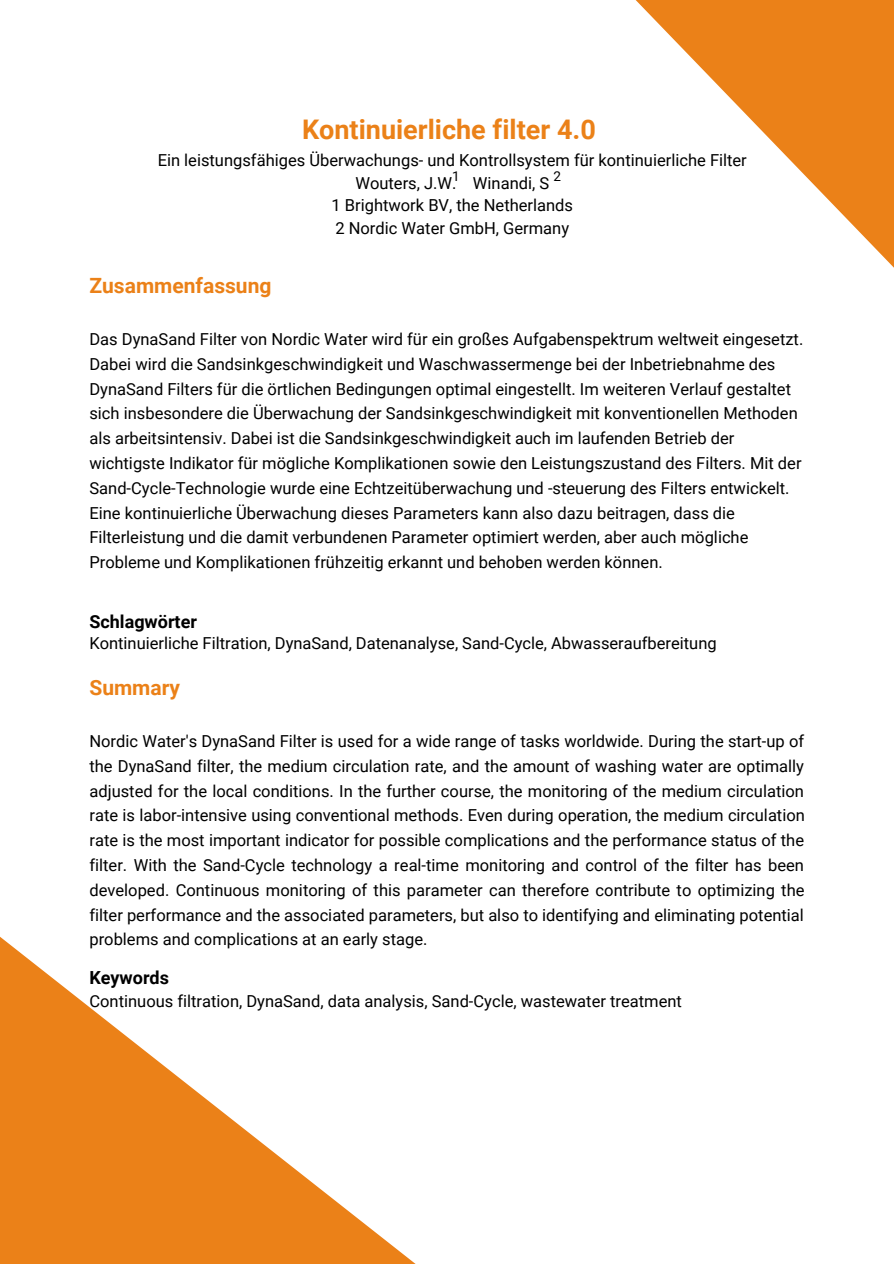
<style>
.page{position:relative;width:894px;height:1264px;background:#fff}
.page>*{position:absolute;margin:0;border:0;box-sizing:border-box;transform-origin:0 0}
.t1{font:700 27px "Roboto";color:#eb8118}
.t2{font:700 21px "Roboto";color:#eb8118}
.t3{font:700 18px "Roboto";color:#000}
.t4{font:16.5px/24.8px "Roboto";color:#000;text-align:center}
.t5{font:13.5px "Roboto";color:#000}
</style>
<div class="page">
<svg style="left:0;top:936px;width:415px;height:327px"></svg>
<svg style="left:635px;top:0;width:258px;height:267px"></svg>
<h1 class="t1" style="left:302px;top:114px;width:295px">Kontinuierliche filter 4.0</h1>
<p class="t4" style="left:158px;top:149px;width:590px;line-height:22.5px">Ein leistungsfähiges Überwachungs- und Kontrollsystem für kontinuierliche Filter Wouters, J.W. Winandi, S<br>1 Brightwork BV, the Netherlands<br>2 Nordic Water GmbH, Germany</p>
<p class="t2" style="left:89px;top:274px;width:183px">Zusammenfassung</p>
<p class="t4" style="left:89px;top:327px;width:715px;text-align:left">Das DynaSand Filter von Nordic Water wird für ein großes Aufgabenspektrum weltweit eingesetzt.<br>Dabei wird die Sandsinkgeschwindigkeit und Waschwassermenge bei der Inbetriebnahme des DynaSand Filters für die örtlichen Bedingungen optimal eingestellt. Im weiteren Verlauf gestaltet sich insbesondere die Überwachung der Sandsinkgeschwindigkeit mit konventionellen Methoden als arbeitsintensiv. Dabei ist die Sandsinkgeschwindigkeit auch im laufenden Betrieb der wichtigste Indikator für mögliche Komplikationen sowie den Leistungszustand des Filters. Mit der Sand-Cycle-Technologie wurde eine Echtzeitüberwachung und -steuerung des Filters entwickelt.<br>Eine kontinuierliche Überwachung dieses Parameters kann also dazu beitragen, dass die Filterleistung und die damit verbundenen Parameter optimiert werden, aber auch mögliche Probleme und Komplikationen frühzeitig erkannt und behoben werden können.</p>
<p class="t5" style="left:452px;top:168px;width:9px">1</p>
<p class="t5" style="left:553px;top:168px;width:9px">2</p>
<p class="t3" style="left:89px;top:611px;width:109px">Schlagwörter</p>
<p class="t4" style="left:89px;top:630px;width:628px">Kontinuierliche Filtration, DynaSand, Datenanalyse, Sand-Cycle, Abwasseraufbereitung</p>
<p class="t2" style="left:89px;top:675px;width:92px">Summary</p>
<p class="t4" style="left:89px;top:729px;width:716px;text-align:justify">Nordic Water's DynaSand Filter is used for a wide range of tasks worldwide. During the start-up of the DynaSand filter, the medium circulation rate, and the amount of washing water are optimally adjusted for the local conditions. In the further course, the monitoring of the medium circulation rate is labor-intensive using conventional methods. Even during operation, the medium circulation rate is the most important indicator for possible complications and the performance status of the filter. With the Sand-Cycle technology a real-time monitoring and control of the filter has been developed. Continuous monitoring of this parameter can therefore contribute to optimizing the filter performance and the associated parameters, but also to identifying and eliminating potential problems and complications at an early stage.</p>
<p class="t3" style="left:89px;top:967px;width:81px">Keywords</p>
<p class="t4" style="left:89px;top:989px;width:594px">Continuous filtration, DynaSand, data analysis, Sand-Cycle, wastewater treatment</p>
</div>
